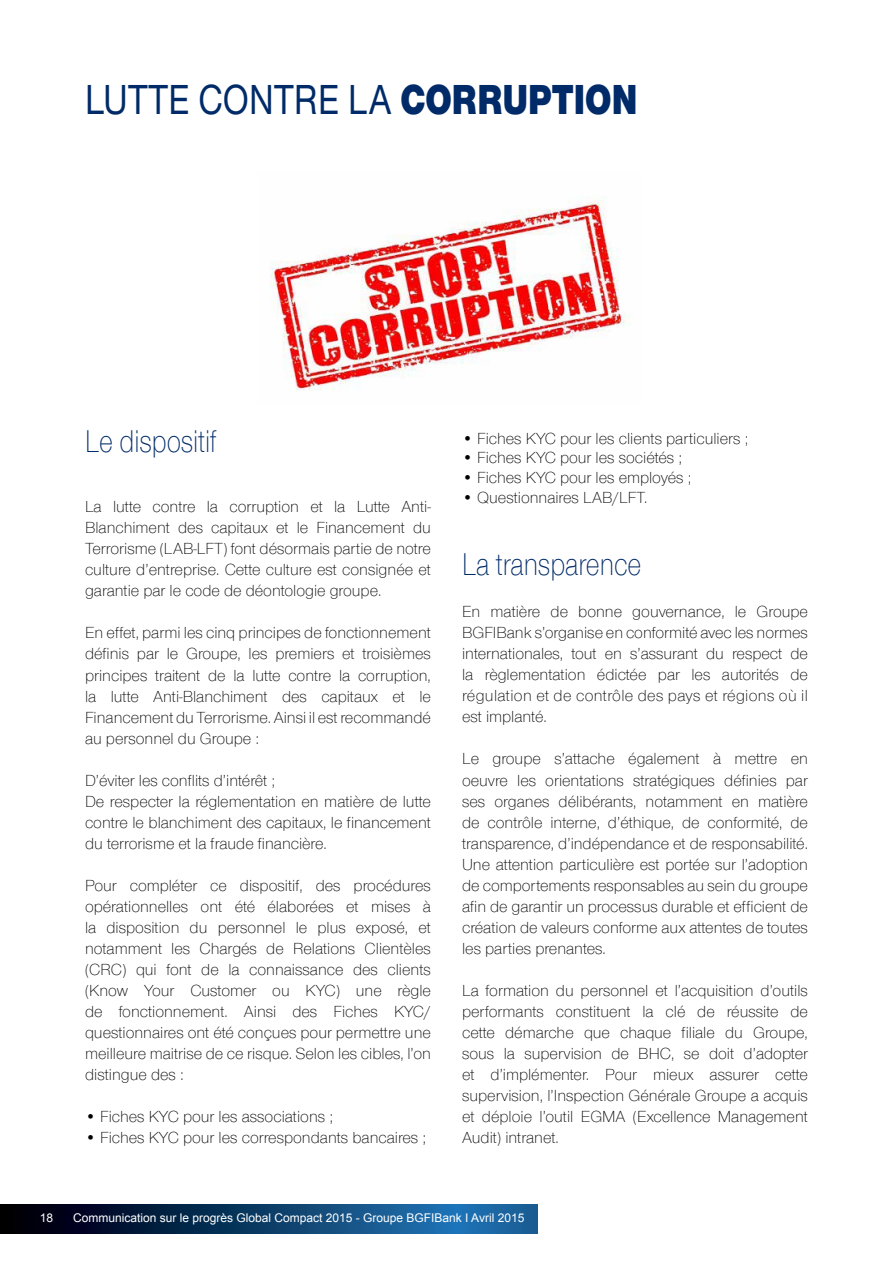
<style>
.page{position:relative;width:893px;height:1263px;background:#fff}
.page>*{position:absolute;margin:0;border:0;box-sizing:border-box;transform-origin:0 0}
.t1{font:500 43.2px "Nimbus San Nov T";color:#002b68;scale:.83 1}
.t2{font:300 32.4px "Nimbus San Nov T";color:#002b68;scale:.83 1}
.t3{font:300 16.5px/21px "Nimbus San Nov T";color:#000;text-align:justify}
.t4{font:12px "Arial";color:#fff}
.s1{font-weight:900}
</style>
<div class="page">
<img style="left:270px;top:196px;width:360px;height:195px">
<svg style="left:0;top:1205px;width:537px;height:29px;background:#0c3964"></svg>
<h1 class="t1" style="left:85px;top:74px;width:667px">LUTTE CONTRE LA <span class="s1">CORRUPTION</span></h1>
<h2 class="t2" style="left:85px;top:423px;width:160px">Le dispositif</h2>
<p class="t3" style="left:85px;top:497px;width:347px">La lutte contre la corruption et la Lutte Anti-Blanchiment des capitaux et le Financement du Terrorisme (LAB-LFT) font désormais partie de notre culture d’entreprise. Cette culture est consignée et garantie par le code de déontologie groupe.</p>
<p class="t3" style="left:85px;top:623px;width:347px">En effet, parmi les cinq principes de fonctionnement définis par le Groupe, les premiers et troisièmes principes traitent de la lutte contre la corruption, la lutte Anti-Blanchiment des capitaux et le Financement du Terrorisme. Ainsi il est recommandé au personnel du Groupe :</p>
<p class="t3" style="left:85px;top:770px;width:347px;text-align:left">D’éviter les conflits d’intérêt ;<br>De respecter la réglementation en matière de lutte contre le blanchiment des capitaux, le financement du terrorisme et la fraude financière.</p>
<p class="t3" style="left:85px;top:875px;width:347px">Pour compléter ce dispositif, des procédures opérationnelles ont été élaborées et mises à la disposition du personnel le plus exposé, et notamment les Chargés de Relations Clientèles (CRC) qui font de la connaissance des clients (Know Your Customer ou KYC) une règle de fonctionnement. Ainsi des Fiches KYC/ questionnaires ont été conçues pour permettre une meilleure maitrise de ce risque. Selon les cibles, l’on distingue des :</p>
<p class="t3" style="left:85px;top:1106px;width:249px">• Fiches KYC pour les associations ;</p>
<p class="t3" style="left:85px;top:1127px;width:343px">• Fiches KYC pour les correspondants bancaires ;</p>
<p class="t3" style="left:462px;top:428px;width:288px">• Fiches KYC pour les clients particuliers ;</p>
<p class="t3" style="left:462px;top:447px;width:221px">• Fiches KYC pour les sociétés ;</p>
<p class="t3" style="left:462px;top:467px;width:231px">• Fiches KYC pour les employés ;</p>
<p class="t3" style="left:462px;top:487px;width:187px">• Questionnaires LAB/LFT.</p>
<h2 class="t2" style="left:462px;top:546px;width:217px">La transparence</h2>
<p class="t3" style="left:462px;top:602px;width:347px">En matière de bonne gouvernance, le Groupe BGFIBank s’organise en conformité avec les normes internationales, tout en s’assurant du respect de la règlementation édictée par les autorités de régulation et de contrôle des pays et régions où il est implanté.</p>
<p class="t3" style="left:462px;top:749px;width:347px">Le groupe s’attache également à mettre en oeuvre les orientations stratégiques définies par ses organes délibérants, notamment en matière de contrôle interne, d’éthique, de conformité, de transparence, d’indépendance et de responsabilité.<br>Une attention particulière est portée sur l’adoption de comportements responsables au sein du groupe afin de garantir un processus durable et efficient de création de valeurs conforme aux attentes de toutes les parties prenantes.</p>
<p class="t3" style="left:462px;top:980px;width:347px">La formation du personnel et l’acquisition d’outils performants constituent la clé de réussite de cette démarche que chaque filiale du Groupe, sous la supervision de BHC, se doit d’adopter et d’implémenter. Pour mieux assurer cette supervision, l’Inspection Générale Groupe a acquis et déploie l’outil EGMA (Excellence Management Audit) intranet.</p>
<p class="t4" style="left:40px;top:1210px;width:15px">18</p>
<p class="t4" style="left:73px;top:1210px;width:453px">Communication sur le progrès Global Compact 2015 - Groupe BGFIBank I Avril 2015</p>
</div>
